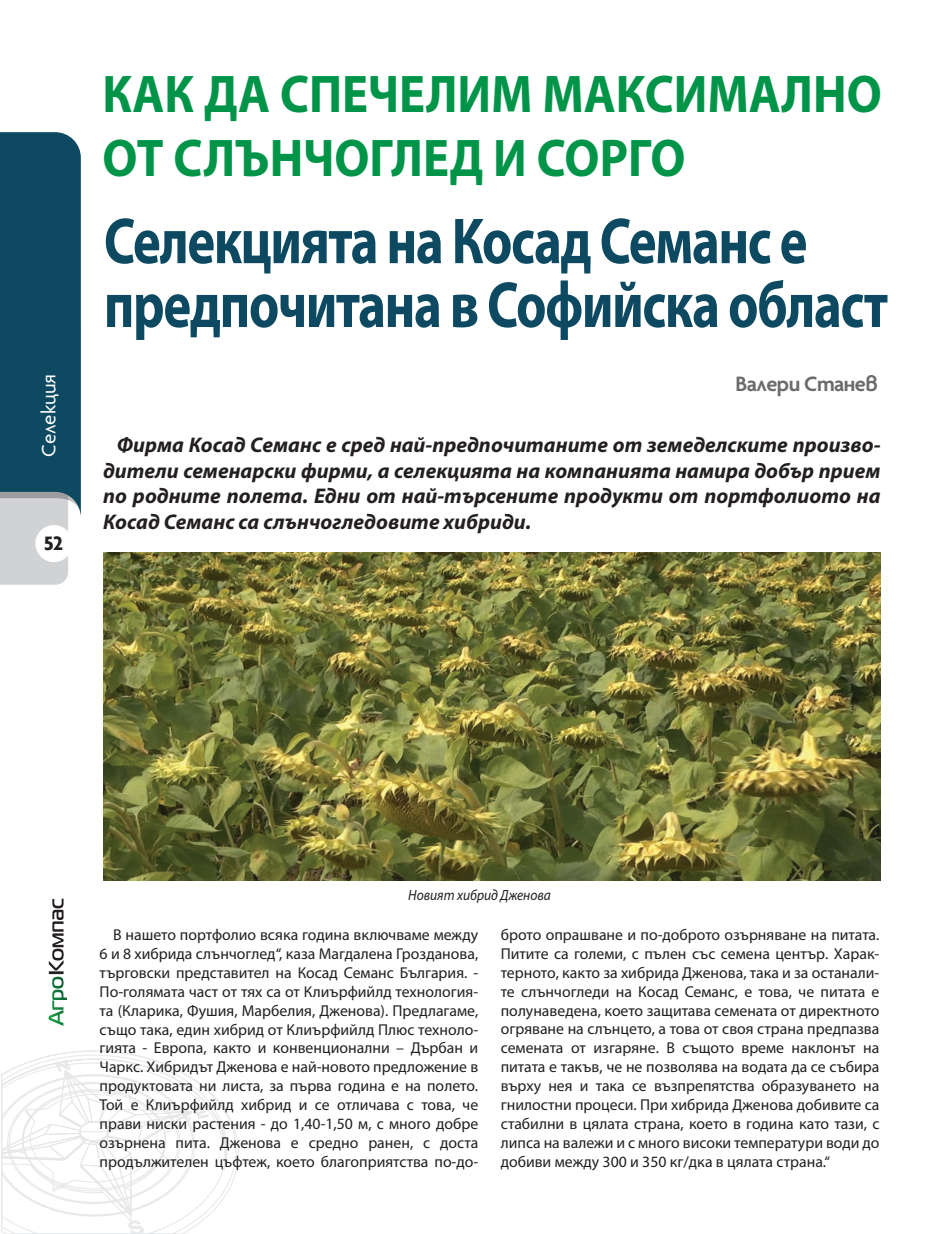
<style>
.page{position:relative;width:936px;height:1234px;background:#fff}
.page>*{position:absolute;margin:0;border:0;box-sizing:border-box;transform-origin:0 0}
.t1{font:700 65.55px/63.8px "Myriad Pro";letter-spacing:-.025em;color:#0d4a62;scale:.81 1}
.t2{font:700 53.25px/63.9px "Myriad Pro";color:#009449;scale:.92 1}
.t3{font:600 22.5px "Agenda Bg";letter-spacing:-.025em;color:#6b6b6e}
.t4{font:italic 700 21.3px/25.5px "Myriad Pro";color:#231f20;text-align:justify}
.t5{font:21px "Agenda Bg";color:#fff}
.t6{font:700 21px "Agenda Bg";color:#231f20}
.t7{font:15.75px/18.9px "Myriad Pro";color:#231f20;text-align:justify}
.t8{font:italic 14.85px "Myriad Pro";color:#231f20;scale:.91 1}
</style>
<div class="page">
<svg style="left:0;top:132px;width:81px;height:452px;background:#316377"></svg>
<svg style="left:49px;top:898px;width:18px;height:127px"></svg>
<svg style="left:1px;top:1050px;width:238px;height:183px"></svg>
<div style="left:35px;top:525px;width:37px;height:37px;background:#fff;border-radius:50%"></div>
<img style="left:103px;top:552px;width:777px;height:328px">
<h3 class="t5" style="left:37px;top:456px;width:84px;rotate:-90deg">Селекция</h3>
<h3 class="t6" style="left:44px;top:531px;width:21px">52</h3>
<h2 class="t2" style="left:102px;top:61px;width:848px">КАК ДА СПЕЧЕЛИМ МАКСИМАЛНО<br>ОТ СЛЪНЧОГЛЕД И СОРГО</h2>
<h1 class="t1" style="left:104px;top:207px;width:969px">Селекцията на Косад Семанс е предпочитана в Софийска област</h1>
<h3 class="t3" style="left:735px;top:371px;width:144px">Валери Станев</h3>
<p class="t4" style="left:103px;top:431px;width:779px;text-indent:14px">Фирма Косад Семанс е сред най-предпочитаните от земеделските произво&shy;дители семенарски фирми, а селекцията на компанията намира добър прием по родните полета. Едни от най-търсените продукти от портфолиото на Косад Семанс са слънчогледовите хибриди.</p>
<p class="t8" style="left:408px;top:886px;width:158px">Новият хибрид Дженова</p>
<p class="t7" style="left:500px;top:924px;width:380px">брото опрашване и по-доброто озърняване на питата.<br>Питите са големи, с пълен със семена център. Харак&shy;терното, както за хибрида Дженова, така и за останали&shy;те слънчогледи на Косад Семанс, е това, че питата е полунаведена, което защитава семената от директното огряване на слънцето, а това от своя страна предпазва семената от изгаряне. В същото време наклонът на питата е такъв, че не позволява на водата да се събира върху нея и така се възпрепятства образуването на гнилостни процеси. При хибрида Дженова добивите са стабилни в цялата страна, което в година като тази, с липса на валежи и с много високи температури води до добиви между 300 и 350 кг/дка в цялата страна.“</p>
<p class="t7" style="left:100px;top:924px;width:380px;text-indent:14px">В нашето портфолио всяка година включваме между 6 и 8 хибрида слънчоглед“, каза Магдалена Грозданова, търговски представител на Косад Семанс България. - По-голямата част от тях са от Клиърфийлд технология&shy;та (Кларика, Фушия, Марбелия, Дженова). Предлагаме, също така, един хибрид от Клиърфийлд Плюс техноло&shy;гията - Европа, както и конвенционални – Дърбан и Чаркс. Хибридът Дженова е най-новото предложение в продуктовата ни листа, за първа година е на полето.<br>Той е Клиърфийлд хибрид и се отличава с това, че прави ниски растения - до 1,40-1,50 м, с много добре озърнена пита. Дженова е средно ранен, с доста продължителен цъфтеж, което благоприятства по-до-</p>
</div>
